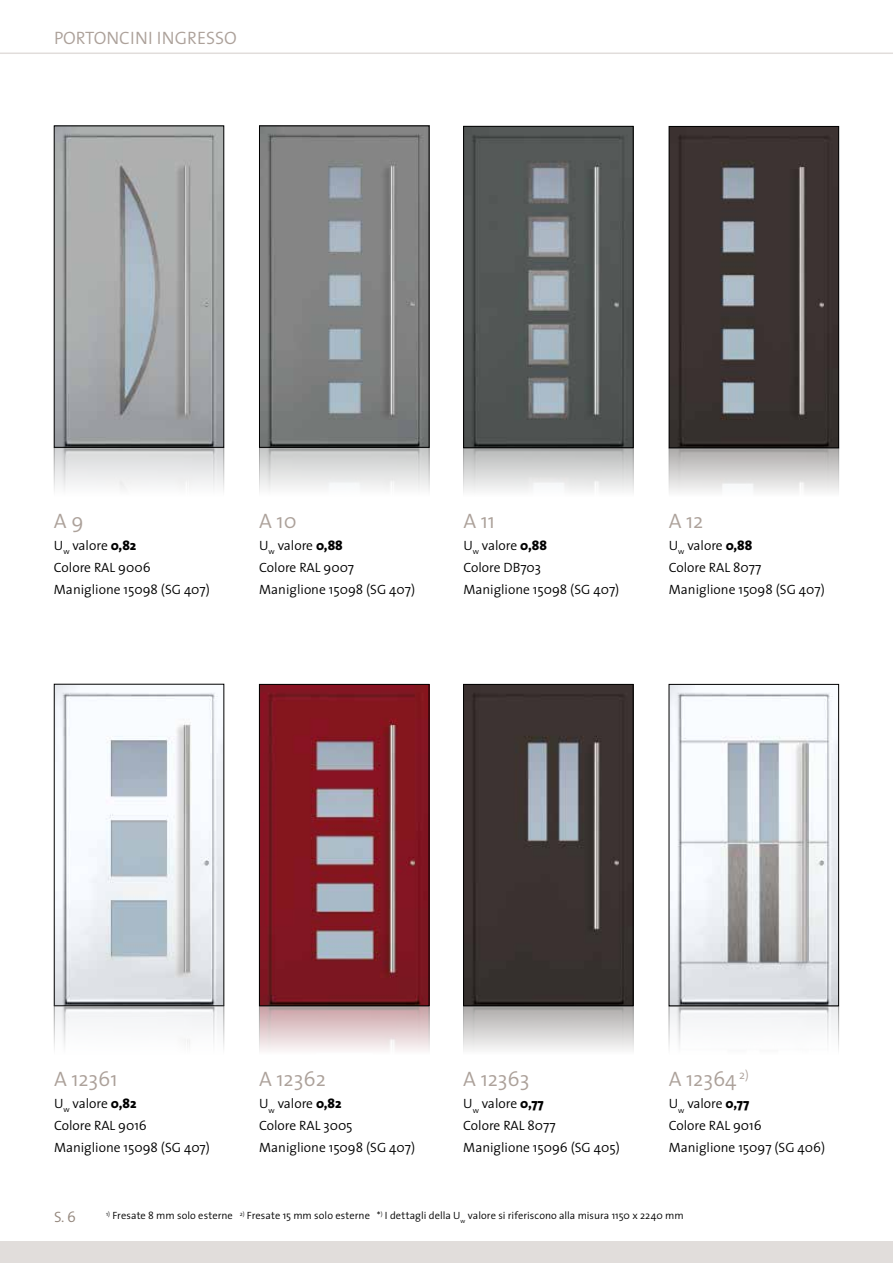
<style>
.page{position:relative;width:893px;height:1263px;background:#fff}
.page>*{position:absolute;margin:0;border:0;box-sizing:border-box;transform-origin:0 0}
.t1{font:300 21px "The Sans";color:#aca19a}
.t2{font:300 18px "The Sans";color:#aca19a}
.t3{font:300 15px "The Sans";color:#94877d}
.t4{font:300 13.5px/22px "The Sans";color:#000}
.t5{font:300 10.5px "The Sans";letter-spacing:.01em;color:#000}
.s1{font-weight:800}
</style>
<div class="page">
<div style="left:0;top:1242px;width:893px;height:21px;background:#e1dddb"></div>
<hr style="left:0;top:52px;width:893px;height:2px;background:#e1dddb">
<img style="left:261px;top:686px;width:166px;height:365px">
<div style="left:259px;top:684px;width:170px;height:322px;border:1px solid #000"></div>
<img style="left:465px;top:686px;width:166px;height:364px">
<div style="left:463px;top:684px;width:170px;height:322px;border:1px solid #000"></div>
<img style="left:671px;top:686px;width:166px;height:360px">
<div style="left:669px;top:684px;width:170px;height:322px;border:1px solid #000"></div>
<img style="left:56px;top:686px;width:166px;height:361px">
<img style="left:56px;top:128px;width:166px;height:362px">
<div style="left:54px;top:126px;width:170px;height:321px;border:1px solid #000"></div>
<div style="left:54px;top:447px;width:170px;height:63px;border:1px solid #000"></div>
<img style="left:261px;top:128px;width:166px;height:363px">
<div style="left:259px;top:126px;width:170px;height:321px;border:1px solid #000"></div>
<div style="left:259px;top:447px;width:170px;height:63px;border:1px solid #000"></div>
<img style="left:465px;top:128px;width:166px;height:364px">
<div style="left:463px;top:126px;width:170px;height:322px;border:1px solid #000"></div>
<img style="left:671px;top:128px;width:166px;height:364px">
<div style="left:669px;top:126px;width:170px;height:322px;border:1px solid #000"></div>
<h2 class="t2" style="left:54px;top:27px;width:184px">PORTONCINI INGRESSO</h2>
<h1 class="t1" style="left:54px;top:507px;width:31px">A 9</h1>
<p class="t4" style="left:54px;top:534px;width:157px">U<sub>w</sub> valore <span class="s1">0,82<br></span>Colore RAL 9006<br>Maniglione 15098 (SG 407)</p>
<h1 class="t1" style="left:259px;top:507px;width:39px">A 10</h1>
<p class="t4" style="left:259px;top:534px;width:157px">U<sub>w</sub> valore <span class="s1">0,88<br></span>Colore RAL 9007<br>Maniglione 15098 (SG 407)</p>
<h1 class="t1" style="left:463px;top:507px;width:33px">A 11</h1>
<p class="t4" style="left:463px;top:534px;width:157px">U<sub>w</sub> valore <span class="s1">0,88<br></span>Colore DB703<br>Maniglione 15098 (SG 407)</p>
<h1 class="t1" style="left:669px;top:507px;width:36px">A 12</h1>
<p class="t4" style="left:669px;top:534px;width:157px">U<sub>w</sub> valore <span class="s1">0,88<br></span>Colore RAL 8077<br>Maniglione 15098 (SG 407)</p>
<h1 class="t1" style="left:54px;top:1065px;width:65px">A 12361</h1>
<p class="t4" style="left:54px;top:1092px;width:157px">U<sub>w</sub> valore <span class="s1">0,82<br></span>Colore RAL 9016<br>Maniglione 15098 (SG 407)</p>
<h1 class="t1" style="left:259px;top:1065px;width:68px">A 12362</h1>
<p class="t4" style="left:259px;top:1093px;width:157px">U<sub>w</sub> valore <span class="s1">0,82<br></span>Colore RAL 3005<br>Maniglione 15098 (SG 407)</p>
<h1 class="t1" style="left:463px;top:1065px;width:68px">A 12363</h1>
<p class="t4" style="left:463px;top:1093px;width:158px">U<sub>w</sub> valore <span class="s1">0,77<br></span>Colore RAL 8077<br>Maniglione 15096 (SG 405)</p>
<h1 class="t1" style="left:669px;top:1065px;width:82px">A 12364 <sup>2)</sup></h1>
<p class="t4" style="left:669px;top:1093px;width:158px">U<sub>w</sub> valore <span class="s1">0,77<br></span>Colore RAL 9016<br>Maniglione 15097 (SG 406)</p>
<p class="t3" style="left:54px;top:1207px;width:23px">S. 6</p>
<p class="t5" style="left:106px;top:1209px;width:579px"><sup>1)</sup> Fresate 8 mm solo esterne <sup>2)</sup> Fresate 15 mm solo esterne *<sup>)</sup> I dettagli della U<sub>w</sub> valore si riferiscono alla misura 1150 x 2240 mm</p>
</div>
